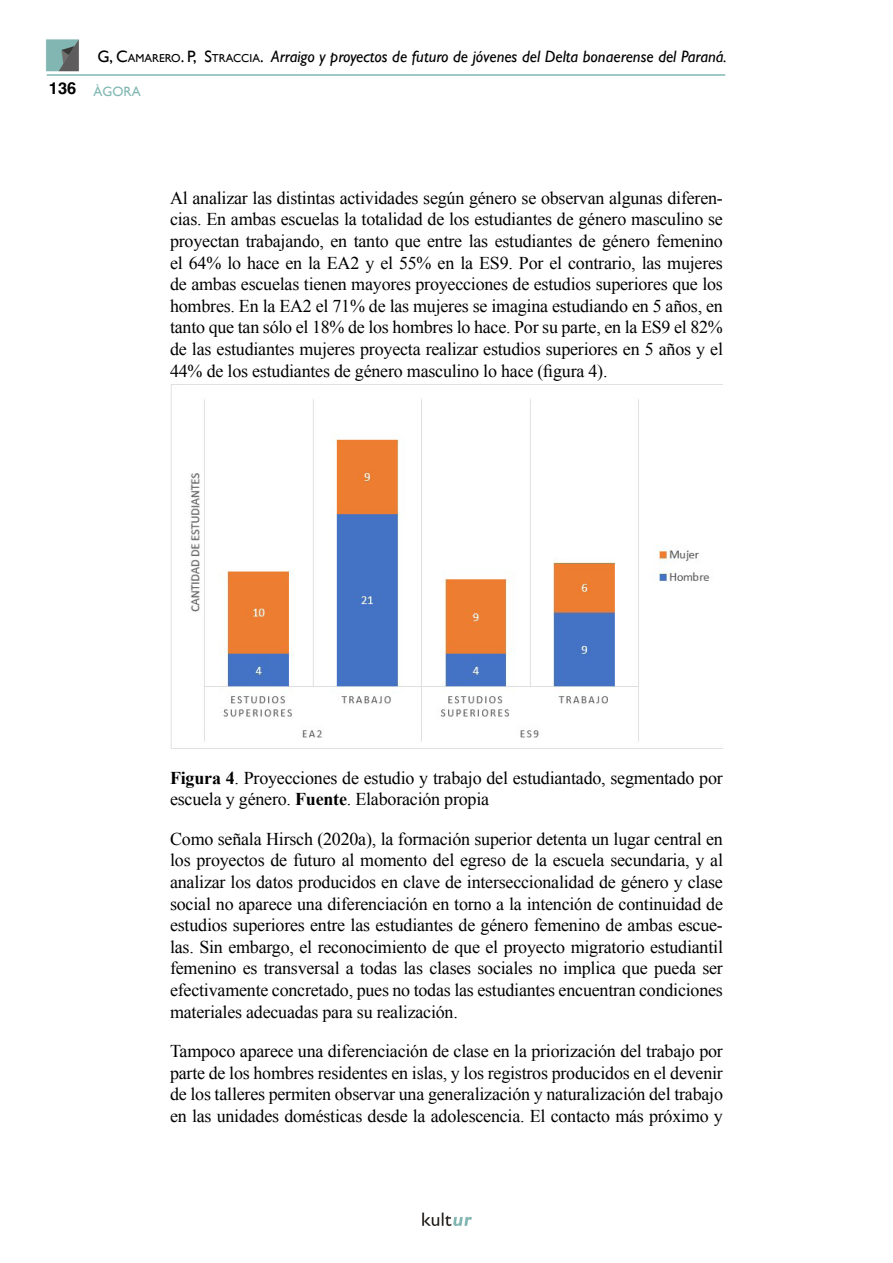
<style>
.page{position:relative;width:893px;height:1263px;background:#fff}
.page>*{position:absolute;margin:0;border:0;box-sizing:border-box;transform-origin:0 0}
.Pie_de_Figura{font:18px/21.6px "Times New Roman";letter-spacing:-.01em;color:#000;text-align:justify}
.t1{font:italic 16.5px "Gill Sans";color:#000}
.t2{font:700 16.5px "Helvetica";color:#000}
.t3{font:13.5px "Gill Sans";color:#81b8b3}
.s1{font-style:normal}
.s2{font-style:normal;font-size:11.55px}
.s3{font-weight:700}
</style>
<div class="page">
<img style="left:46px;top:39px;width:33px;height:33px">
<img style="left:422px;top:1212px;width:50px;height:14px">
<hr style="left:47px;top:74px;width:678px;height:2px;background:#81b8b3">
<img style="left:170px;top:385px;width:540px;height:363px">
<p class="t2" style="left:49px;top:78px;width:29px">136</p>
<p class="t1" style="left:97px;top:47px;width:631px"><span class="s1">G, C</span><span class="s2">AMARERO</span><span class="s1">. P, S</span><span class="s2">TRACC IA</span><span class="s1">.</span> Arraigo y proyectos de futuro de jóvenes del Delta bonaerense del Paraná.</p>
<p class="t3" style="left:94px;top:83px;width:49px">ÀGORA</p>
<p class="Pie_de_Figura" style="left:170px;top:187px;width:554px">Al analizar las distintas actividades según género se observan algunas diferen&shy;cias. En ambas escuelas la totalidad de los estudiantes de género masculino se proyectan trabajando, en tanto que entre las estudiantes de género femenino el 64% lo hace en la EA2 y el 55% en la ES9. Por el contrario, las mujeres de ambas escuelas tienen mayores proyecciones de estudios superiores que los hombres. En la EA2 el 71% de las mujeres se imagina estudiando en 5 años, en tanto que tan sólo el 18% de los hombres lo hace. Por su parte, en la ES9 el 82% de las estudiantes mujeres proyecta realizar estudios superiores en 5 años y el 44% de los estudiantes de género masculino lo hace (figura 4).</p>
<p class="Pie_de_Figura" style="left:170px;top:766px;width:554px"><span class="s3">Figura 4</span>. Proyecciones de estudio y trabajo del estudiantado, segmentado por escuela y género. <span class="s3">Fuente</span>. Elaboración propia</p>
<p class="Pie_de_Figura" style="left:170px;top:828px;width:554px">Como señala Hirsch (2020a), la formación superior detenta un lugar central en los proyectos de futuro al momento del egreso de la escuela secundaria, y al analizar los datos producidos en clave de interseccionalidad de género y clase social no aparece una diferenciación en torno a la intención de continuidad de estudios superiores entre las estudiantes de género femenino de ambas escue&shy;las. Sin embargo, el reconocimiento de que el proyecto migratorio estudiantil femenino es transversal a todas las clases sociales no implica que pueda ser efectivamente concretado, pues no todas las estudiantes encuentran condiciones materiales adecuadas para su realización.</p>
<p class="Pie_de_Figura" style="left:170px;top:1040px;width:554px">Tampoco aparece una diferenciación de clase en la priorización del trabajo por parte de los hombres residentes en islas, y los registros producidos en el devenir de los talleres permiten observar una generalización y naturalización del trabajo en las unidades domésticas desde la adolescencia. El contacto más próximo y</p>
</div>
